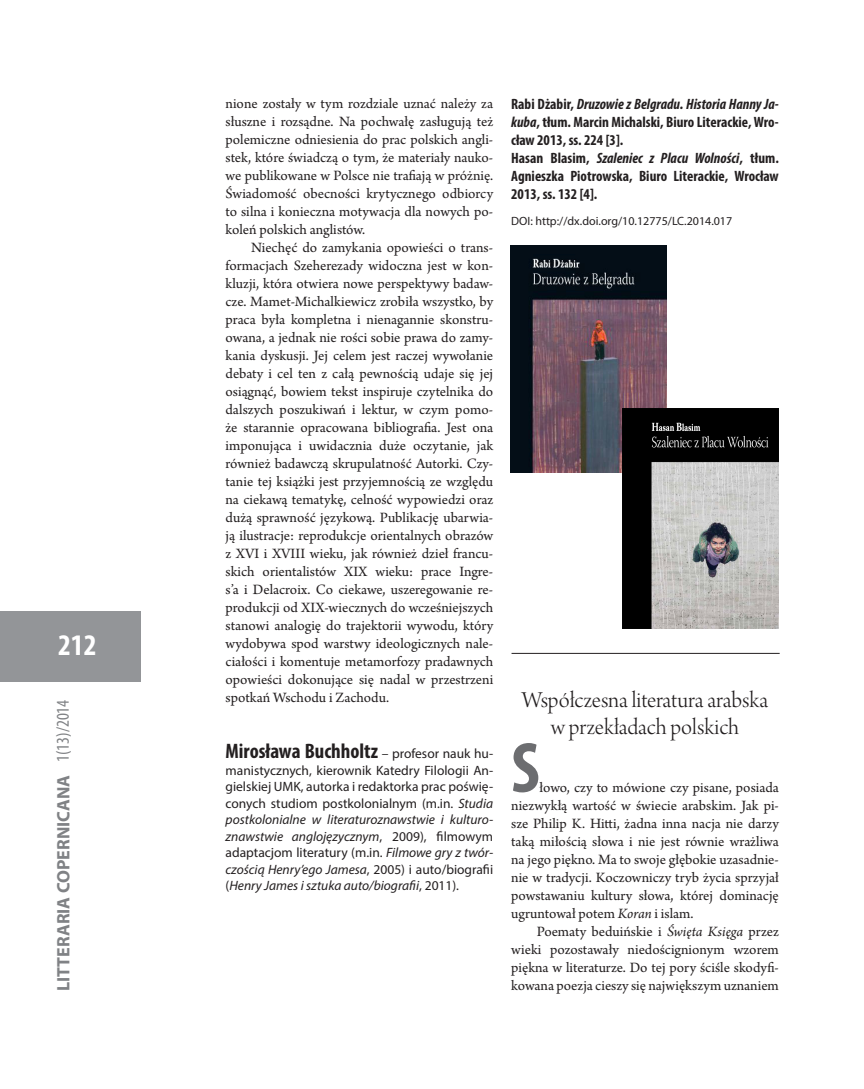
<style>
.page{position:relative;width:864px;height:1089px;background:#fff}
.page>*{position:absolute;margin:0;border:0;box-sizing:border-box;transform-origin:0 0}
.t1{font:700 condensed 72px "Myriad Pro";color:#6c6d70}
.t2{font:700 condensed 30px "Myriad Pro";color:#fff}
.t3{font:24px/27px "Arno Pro Light Display";color:#231f20;text-align:center}
.t4{font:700 condensed 21px "Myriad Pro";color:#231f20}
.t5{font:700 18px "Myriad Pro";color:#808285}
.t6{font:condensed 18px "Myriad Pro";color:#808285}
.t7{font:15px/18px "Arno Pro";color:#231f20;text-align:justify}
.t8{font:700 condensed 15px/18px "Myriad Pro";color:#231f20}
.t9{font:13.5px/16.5px "Myriad Pro";color:#231f20;text-align:justify}
.t10{font:12px "Myriad Pro";color:#231f20}
.s1{font-weight:400;font-stretch:normal;font-size:13.5px}
.s2{font-style:italic}
</style>
<div class="page">
<div style="left:0;top:611px;width:140px;height:70px;background:#939598"></div>
<hr style="left:511px;top:653px;width:268px;height:1px;background:#231f20">
<img style="left:510px;top:245px;width:155px;height:227px">
<img style="left:622px;top:408px;width:156px;height:220px">
<h2 class="t2" style="left:58px;top:626px;width:40px">212</h2>
<p class="t6" style="left:52px;top:762px;width:64px;rotate:-90deg">1(13)/2014</p>
<p class="t5" style="left:52px;top:991px;width:218px;rotate:-90deg">LITTERARIA COPERNICANA</p>
<p class="t7" style="left:225px;top:95px;width:269px">nione zostały w tym rozdziale uznać należy za słuszne i rozsądne. Na pochwałę zasługują też polemiczne odniesienia do prac polskich angli&shy;stek, które świadczą o tym, że materiały nauko&shy;we publikowane w Polsce nie trafiają w próżnię.<br>Świadomość obecności krytycznego odbiorcy to silna i konieczna motywacja dla nowych po&shy;koleń polskich anglistów.</p>
<p class="t7" style="left:225px;top:239px;width:269px;text-indent:26px">Niechęć do zamykania opowieści o trans&shy;formacjach Szeherezady widoczna jest w kon&shy;kluzji, która otwiera nowe perspektywy badaw&shy;cze. Mamet-Michalkiewicz zrobiła wszystko, by praca była kompletna i nienagannie skonstru&shy;owana, a jednak nie rości sobie prawa do zamy&shy;kania dyskusji. Jej celem jest raczej wywołanie debaty i cel ten z całą pewnością udaje się jej osiągnąć, bowiem tekst inspiruje czytelnika do dalszych poszukiwań i lektur, w czym pomo&shy;że starannie opracowana bibliografia. Jest ona imponująca i uwidacznia duże oczytanie, jak również badawczą skrupulatność Autorki. Czy&shy;tanie tej książki jest przyjemnością ze względu na ciekawą tematykę, celność wypowiedzi oraz dużą sprawność językową. Publikację ubarwia&shy;ją ilustracje: reprodukcje orientalnych obrazów z XVI i XVIII wieku, jak również dzieł francu&shy;skich orientalistów XIX wieku: prace Ingre&shy;s’a i Delacroix. Co ciekawe, uszeregowanie re&shy;produkcji od XIX-wiecznych do wcześniejszych stanowi analogię do trajektorii wywodu, który wydobywa spod warstwy ideologicznych nale&shy;ciałości i komentuje metamorfozy pradawnych opowieści dokonujące się nadal w przestrzeni spotkań Wschodu i Zachodu.</p>
<h3 class="t4" style="left:225px;top:738px;width:269px">Mirosława Buchholtz <span class="s1">– profesor nauk hu-</span></h3>
<p class="t9" style="left:225px;top:761px;width:269px">manistycznych, kierownik Katedry Filologii An&shy;gielskiej UMK, autorka i redaktorka prac poświę&shy;conych studiom postkolonialnym (m.in. <span class="s2">Studia postkolonialne w literaturoznawstwie i kulturo&shy;znawstwie anglojęzycznym</span>, 2009), filmowym adaptacjom literatury (m.in. <span class="s2">Filmowe gry z twór&shy;czością Henry’ego Jamesa</span>, 2005) i auto/biografii (<span class="s2">Henry James i sztuka auto/biografii</span>, 2011).</p>
<p class="t8" style="left:511px;top:95px;width:269px">Rabi Dżabir, <span class="s2">Druzowie z Belgradu. Historia Hanny Ja&shy;kuba</span>, tłum. Marcin Michalski, Biuro Literackie, Wro&shy;cław 2013, ss. 224 [3].<br>Hasan Blasim, <span class="s2">Szaleniec z Placu Wolności</span>, tłum.<br>Agnieszka Piotrowska, Biuro Literackie, Wrocław 2013, ss. 132 [4].</p>
<p class="t10" style="left:511px;top:213px;width:222px">DOI: http://dx.doi.org/10.12775/LC.2014.017</p>
<h3 class="t3" style="left:521px;top:687px;width:248px">Współczesna literatura arabska w przekładach polskich</h3>
<h1 class="t1" style="left:511px;top:723px;width:30px">S</h1>
<p class="t7" style="left:511px;top:779px;width:269px;text-indent:28px">łowo, czy to mówione czy pisane, posiada niezwykłą wartość w świecie arabskim. Jak pi&shy;sze Philip K. Hitti, żadna inna nacja nie darzy taką miłością słowa i nie jest równie wrażliwa na jego piękno. Ma to swoje głębokie uzasadnie&shy;nie w tradycji. Koczowniczy tryb życia sprzyjał powstawaniu kultury słowa, której dominację ugruntował potem <span class="s2">Koran</span> i islam.</p>
<p class="t7" style="left:511px;top:923px;width:269px;text-indent:26px">Poematy beduińskie i <span class="s2">Święta Księga</span> przez wieki pozostawały niedoścignionym wzorem piękna w literaturze. Do tej pory ściśle skodyfi&shy;kowana poezja cieszy się największym uznaniem</p>
</div>
